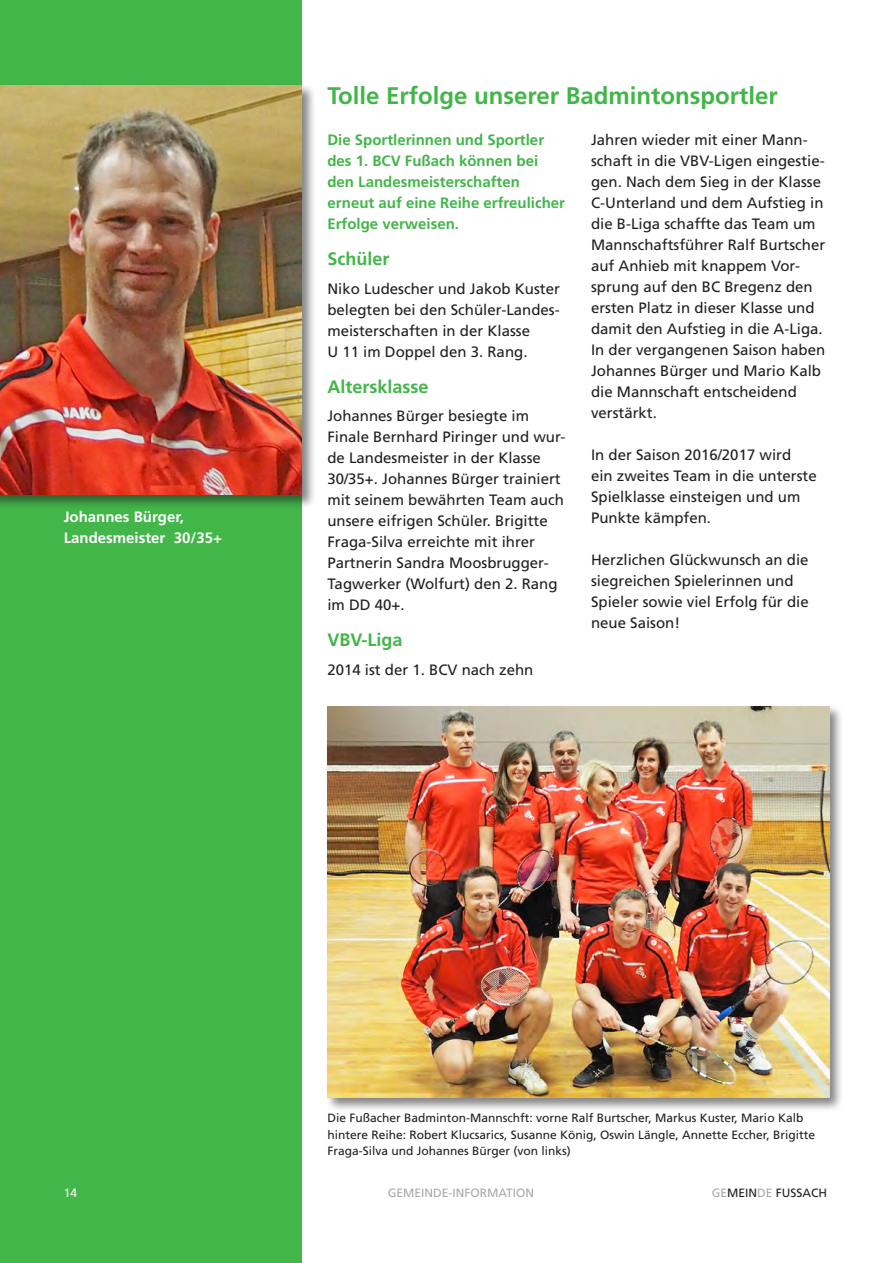
<style>
.page{position:relative;width:893px;height:1263px;background:#fff}
.page>*{position:absolute;margin:0;border:0;box-sizing:border-box;transform-origin:0 0}
.Titel_16_pkt{font:700 24px "Frutiger";color:#42b649}
.Zwiti{font:700 18px "Frutiger";color:#42b649}
.t1{font:15px/21px "Frutiger";color:#231f20}
.Vorspann{font:700 15px/21px "Frutiger";color:#42b649}
.hfett_weiß{font:700 15px "Frutiger";color:#fff}
.BU{font:12px/16.5px "Frutiger";color:#231f20}
.BU-2{font:12px "Frutiger";color:#a8a9ad}
.BU-3{font:12px "Frutiger";color:#fff}
.s1{color:#a8a9ad}
</style>
<div class="page">
<div style="left:0;top:0;width:302px;height:1263px;background:#42b649"></div>
<div style="left:325px;top:704px;width:519px;height:408px;background:#231f20;opacity:.55"></div>
<img style="left:327px;top:706px;width:502px;height:391px">
<div style="left:0;top:83px;width:316px;height:426px;background:#231f20;opacity:.55"></div>
<img style="left:0;top:85px;width:302px;height:410px">
<p class="hfett_weiß" style="left:64px;top:508px;width:122px">Johannes Bürger,</p>
<p class="hfett_weiß" style="left:64px;top:529px;width:160px">Landesmeister 30/35+</p>
<p class="Titel_16_pkt" style="left:327px;top:81px;width:452px">Tolle Erfolge unserer Badmintonsportler</p>
<p class="Vorspann" style="left:327px;top:129px;width:218px">Die Sportlerinnen und Sportler</p>
<p class="Vorspann" style="left:327px;top:150px;width:212px">des 1. BCV Fußach können bei den Landesmeisterschaften</p>
<p class="Vorspann" style="left:327px;top:192px;width:239px">erneut auf eine Reihe erfreulicher<br>Erfolge verweisen.</p>
<p class="Zwiti" style="left:327px;top:248px;width:64px">Schüler</p>
<p class="t1" style="left:327px;top:278px;width:234px;text-align:justify">Niko Ludescher und Jakob Kuster belegten bei den Schüler-Landes&shy;meisterschaften in der Klasse</p>
<p class="t1" style="left:327px;top:341px;width:202px">U 11 im Doppel den 3. Rang.</p>
<p class="Zwiti" style="left:327px;top:376px;width:103px">Altersklasse</p>
<p class="t1" style="left:327px;top:405px;width:240px">Johannes Bürger besiegte im<br>Finale Bernhard Piringer und wur&shy;de Landesmeister in der Klasse<br>30/35+. Johannes Bürger trainiert mit seinem bewährten Team auch unsere eifrigen Schüler. Brigitte<br>Fraga-Silva erreichte mit ihrer<br>Partnerin Sandra Moosbrugger-<br>Tagwerker (Wolfurt) den 2. Rang im DD 40+.</p>
<p class="Zwiti" style="left:327px;top:629px;width:77px">VBV-Liga</p>
<p class="t1" style="left:327px;top:659px;width:207px">2014 ist der 1. BCV nach zehn</p>
<p class="t1" style="left:591px;top:129px;width:236px">Jahren wieder mit einer Mann&shy;schaft in die VBV-Ligen eingestie&shy;gen. Nach dem Sieg in der Klasse<br>C-Unterland und dem Aufstieg in die B-Liga schaffte das Team um<br>Mannschaftsführer Ralf Burtscher auf Anhieb mit knappem Vor&shy;sprung auf den BC Bregenz den ersten Platz in dieser Klasse und damit den Aufstieg in die A-Liga.<br>In der vergangenen Saison haben<br>Johannes Bürger und Mario Kalb die Mannschaft entscheidend verstärkt.</p>
<p class="t1" style="left:591px;top:444px;width:227px">In der Saison 2016/2017 wird<br>ein zweites Team in die unterste<br>Spielklasse einsteigen und um<br>Punkte kämpfen.</p>
<p class="t1" style="left:591px;top:549px;width:219px">Herzlichen Glückwunsch an die siegreichen Spielerinnen und<br>Spieler sowie viel Erfolg für die neue Saison!</p>
<p class="BU" style="left:327px;top:1109px;width:489px">Die Fußacher Badminton-Mannschft: vorne Ralf Burtscher, Markus Kuster, Mario Kalb hintere Reihe: Robert Klucsarics, Susanne König, Oswin Längle, Annette Eccher, Brigitte<br>Fraga-Silva und Johannes Bürger (von links)</p>
<p class="BU-3" style="left:64px;top:1186px;width:15px">14</p>
<p class="BU-2" style="left:388px;top:1186px;width:148px">GEMEINDE-INFORMATION</p>
<p class="BU" style="left:712px;top:1185px;width:117px"><span class="s1">GE</span>MEIN<span class="s1">DE</span> FUSSACH</p>
</div>
